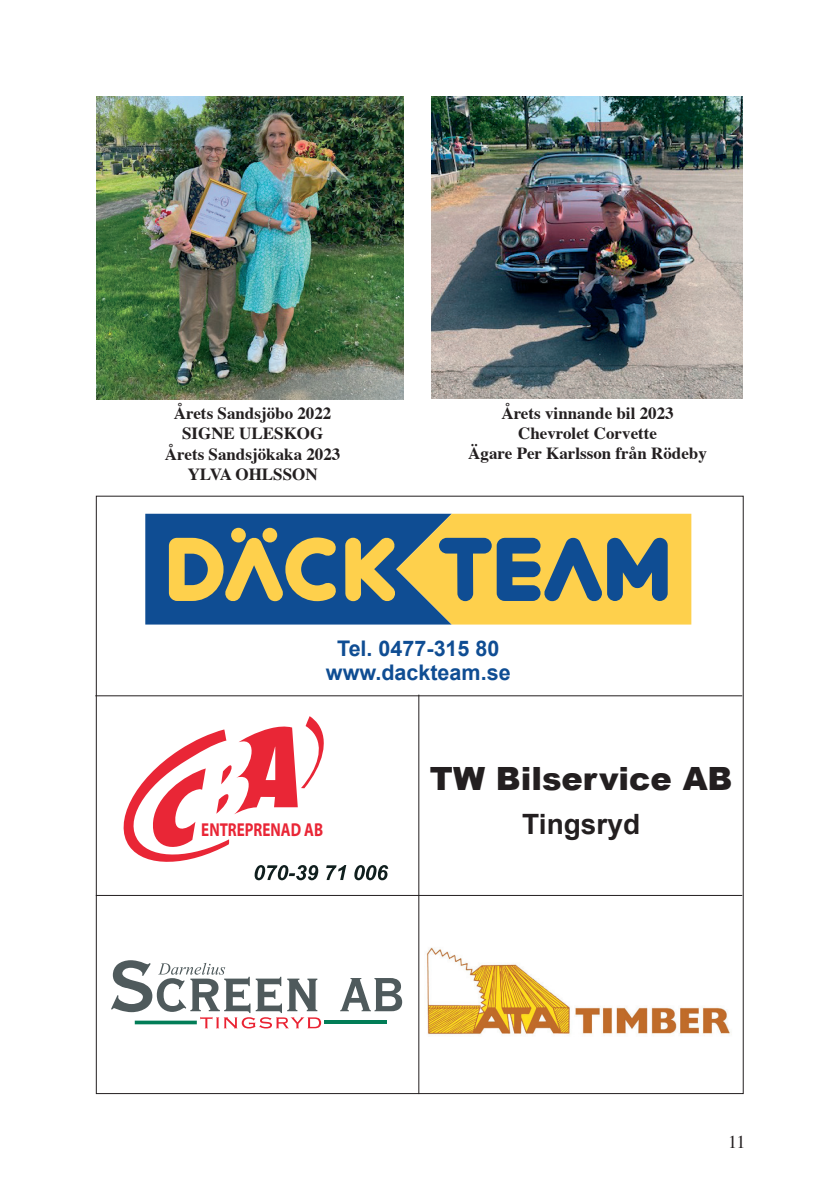
<style>
.page{position:relative;width:840px;height:1191px;background:#fff}
.page>*{position:absolute;margin:0;border:0;box-sizing:border-box;transform-origin:0 0}
.t1{font:900 32px "Arial";color:#231f20}
.t2{font:700 28px "Arial";color:#231f20}
.t3{font:700 21.6px/24px "Arial";color:#0f4d93;text-align:center}
.t4{font:700 18.8px "Myriad Pro";color:#e92636;scale:.8 1}
.t5{font:18px "Times";color:#231f20}
.t6{font:700 17px/20.4px "Times";color:#231f20;text-align:center}
</style>
<div class="page">
<hr style="left:95px;top:695px;width:647px;height:1px;background:#231f20">
<svg style="left:123px;top:711px;width:297px;height:174px"></svg>
<img style="left:427px;top:947px;width:305px;height:88px">
<hr style="left:418px;top:694px;width:1px;height:400px;background:#231f20">
<hr style="left:96px;top:895px;width:646px;height:1px;background:#231f20">
<hr style="left:324px;top:1020px;width:62px;height:4px;background:#027d57">
<svg style="left:340px;top:978px;width:62px;height:33px"></svg>
<svg style="left:111px;top:960px;width:210px;height:68px"></svg>
<svg style="left:145px;top:514px;width:546px;height:110px;background:#848d70"></svg>
<img style="left:96px;top:96px;width:308px;height:304px">
<img style="left:431px;top:96px;width:311px;height:302px">
<p class="t6" style="left:165px;top:401px;width:177px">Årets Sandsjöbo 2022<br>SIGNE ULESKOG<br>Årets Sandsjökaka 2023<br>YLVA OHLSSON</p>
<p class="t6" style="left:468px;top:401px;width:240px">Årets vinnande bil 2023<br>Chevrolet Corvette<br>Ägare Per Karlsson från Rödeby</p>
<p class="t3" style="left:326px;top:637px;width:186px">Tel. 0477-315 80 www.dackteam.se</p>
<h1 class="t1" style="left:429px;top:755px;width:304px">TW Bilservice AB</h1>
<p class="t4" style="left:201px;top:817px;width:154px">ENTREPRENAD AB</p>
<h2 class="t2" style="left:522px;top:806px;width:119px">Tingsryd</h2>
<p class="t5" style="left:727px;top:1124px;width:19px">11</p>
</div>
